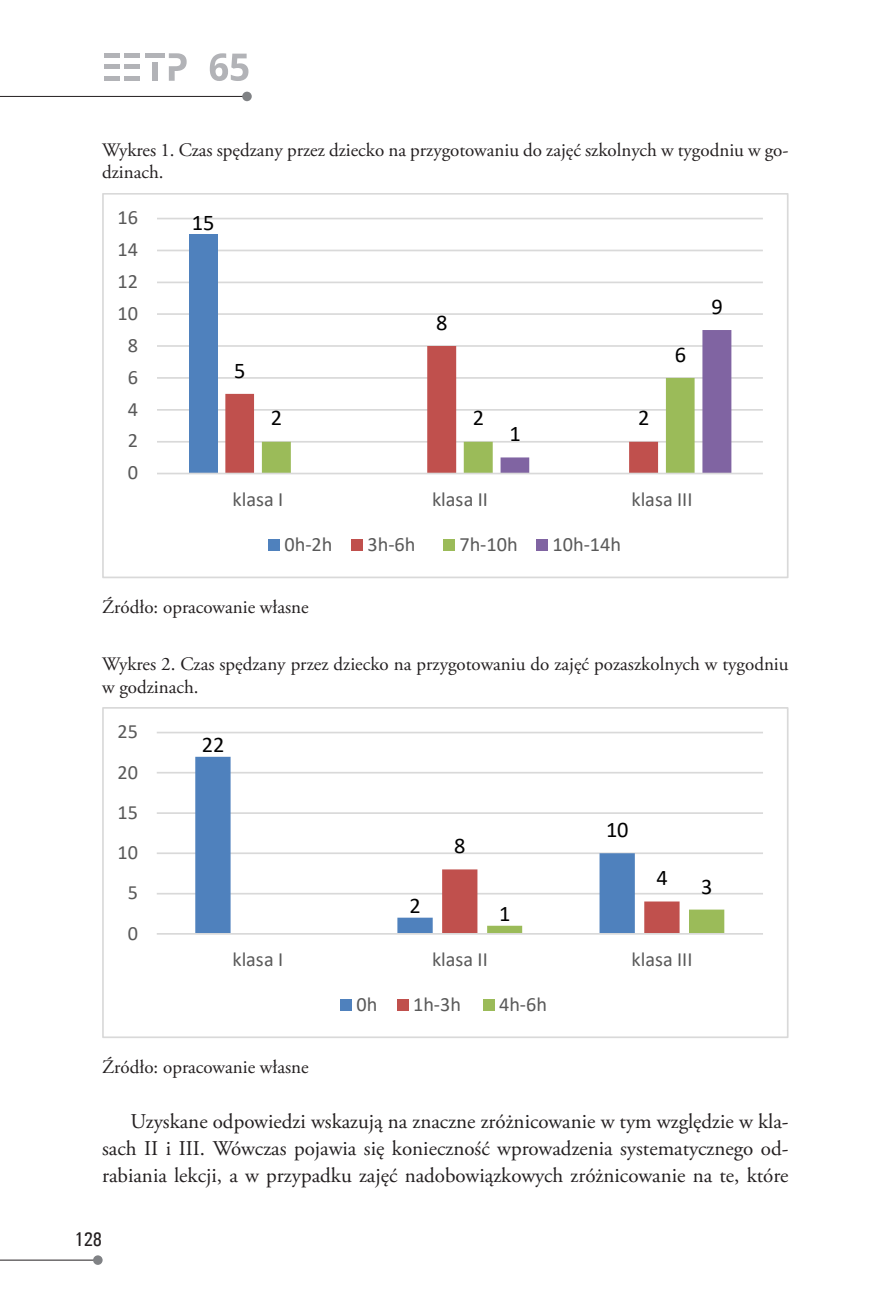
<style>
.page{position:relative;width:885px;height:1316px;background:#fff}
.page>*{position:absolute;margin:0;border:0;box-sizing:border-box;transform-origin:0 0}
.t1{font:22.4px "Calibri";color:#000}
.t2{font:21px/27px "Adobe Garamond Pro";color:#231f20;text-align:justify}
.t3{font:20.4px "Calibri";color:#595959}
.t4{font:20.2px "Calibri";color:#595959}
.t5{font:500 condensed 20px "Univers";color:#231f20}
.t6{font:19px/22.8px "Adobe Garamond Pro";color:#231f20}
</style>
<div class="page">
<hr style="left:0;top:1259px;width:98px;height:1px;background:#231f20">
<div style="left:93px;top:1255px;width:10px;height:9px;background:#808285;border-radius:50%"></div>
<hr style="left:0;top:96px;width:247px;height:1px;background:#231f20">
<div style="left:242px;top:92px;width:10px;height:9px;background:#808285;border-radius:50%"></div>
<div style="left:145px;top:53px;width:19px;height:5px;background:#b2b3b7"></div>
<div style="left:152px;top:62px;width:5px;height:19px;background:#b2b3b7"></div>
<div style="left:104px;top:64px;width:15px;height:5px;background:#b2b3b7"></div>
<div style="left:104px;top:53px;width:16px;height:5px;background:#b2b3b7"></div>
<div style="left:104px;top:76px;width:16px;height:5px;background:#b2b3b7"></div>
<div style="left:125px;top:64px;width:15px;height:5px;background:#b2b3b7"></div>
<div style="left:125px;top:53px;width:15px;height:5px;background:#b2b3b7"></div>
<div style="left:125px;top:76px;width:15px;height:5px;background:#b2b3b7"></div>
<svg style="left:169px;top:53px;width:18px;height:28px"></svg>
<svg style="left:210px;top:53px;width:38px;height:28px"></svg>
<hr style="left:157px;top:441px;width:605px;height:1px;background:#d9d9d9">
<hr style="left:157px;top:409px;width:605px;height:1px;background:#d9d9d9">
<hr style="left:157px;top:377px;width:605px;height:2px;background:#d9d9d9">
<hr style="left:157px;top:345px;width:605px;height:2px;background:#d9d9d9">
<hr style="left:157px;top:313px;width:605px;height:2px;background:#d9d9d9">
<hr style="left:157px;top:281px;width:605px;height:2px;background:#d9d9d9">
<hr style="left:157px;top:249px;width:605px;height:2px;background:#d9d9d9">
<hr style="left:157px;top:218px;width:605px;height:1px;background:#d9d9d9">
<div style="left:188px;top:234px;width:29px;height:239px;background:#4f81bd"></div>
<svg style="left:225px;top:393px;width:37px;height:79px;fill:#c0504d"></svg>
<svg style="left:262px;top:330px;width:469px;height:142px"></svg>
<hr style="left:157px;top:472px;width:605px;height:2px;background:#d9d9d9">
<div style="left:268px;top:539px;width:12px;height:11px;background:#4f81bd"></div>
<div style="left:351px;top:539px;width:11px;height:11px;background:#c0504d"></div>
<div style="left:443px;top:539px;width:11px;height:11px;background:#9bbb59"></div>
<div style="left:536px;top:539px;width:11px;height:11px;background:#8064a2"></div>
<div style="left:102px;top:194px;width:686px;height:384px;border:2px solid #d9d9d9"></div>
<hr style="left:157px;top:892px;width:606px;height:2px;background:#d9d9d9">
<hr style="left:157px;top:852px;width:606px;height:2px;background:#d9d9d9">
<hr style="left:157px;top:812px;width:606px;height:2px;background:#d9d9d9">
<hr style="left:157px;top:771px;width:606px;height:2px;background:#d9d9d9">
<hr style="left:157px;top:731px;width:606px;height:2px;background:#d9d9d9">
<svg style="left:195px;top:756px;width:439px;height:176px"></svg>
<svg style="left:442px;top:869px;width:282px;height:63px"></svg>
<hr style="left:157px;top:932px;width:606px;height:2px;background:#d9d9d9">
<div style="left:340px;top:999px;width:11px;height:11px;background:#4f81bd"></div>
<div style="left:397px;top:999px;width:11px;height:11px;background:#c0504d"></div>
<div style="left:483px;top:999px;width:11px;height:11px;background:#9bbb59"></div>
<div style="left:102px;top:707px;width:686px;height:331px;border:2px solid #d9d9d9"></div>
<p class="t6" style="left:102px;top:139px;width:687px">Wykres 1. Czas spędzany przez dziecko na przygotowaniu do zajęć szkolnych w tygodniu w go&shy;dzinach.</p>
<p class="t1" style="left:192px;top:207px;width:24px">15</p>
<p class="t4" style="left:118px;top:203px;width:22px">16</p>
<p class="t4" style="left:118px;top:235px;width:22px">14</p>
<p class="t4" style="left:118px;top:267px;width:22px">12</p>
<p class="t4" style="left:118px;top:299px;width:22px">10</p>
<p class="t4" style="left:128px;top:331px;width:12px">8</p>
<p class="t3" style="left:128px;top:362px;width:12px">6</p>
<p class="t3" style="left:128px;top:394px;width:12px">4</p>
<p class="t3" style="left:128px;top:426px;width:12px">2</p>
<p class="t3" style="left:128px;top:458px;width:12px">0</p>
<p class="t1" style="left:234px;top:354px;width:13px">5</p>
<p class="t1" style="left:436px;top:307px;width:13px">8</p>
<p class="t1" style="left:271px;top:402px;width:13px">2</p>
<p class="t1" style="left:472px;top:402px;width:13px">2</p>
<p class="t1" style="left:638px;top:402px;width:13px">2</p>
<p class="t1" style="left:509px;top:418px;width:13px">1</p>
<p class="t1" style="left:674px;top:338px;width:13px">6</p>
<p class="t4" style="left:232px;top:485px;width:52px">klasa I</p>
<p class="t4" style="left:432px;top:485px;width:57px">klasa II</p>
<p class="t4" style="left:631px;top:485px;width:63px">klasa III</p>
<p class="t4" style="left:284px;top:530px;width:49px">0h-2h</p>
<p class="t4" style="left:367px;top:530px;width:49px">3h-6h</p>
<p class="t4" style="left:459px;top:530px;width:60px">7h-10h</p>
<p class="t4" style="left:552px;top:530px;width:70px">10h-14h</p>
<p class="t1" style="left:711px;top:291px;width:13px">9</p>
<p class="t6" style="left:102px;top:596px;width:208px">Źródło: opracowanie własne</p>
<p class="t6" style="left:102px;top:653px;width:688px">Wykres 2. Czas spędzany przez dziecko na przygotowaniu do zajęć pozaszkolnych w tygodniu w godzinach.</p>
<p class="t1" style="left:202px;top:728px;width:24px">22</p>
<p class="t4" style="left:118px;top:717px;width:22px">25</p>
<p class="t4" style="left:118px;top:757px;width:22px">20</p>
<p class="t4" style="left:118px;top:798px;width:22px">15</p>
<p class="t4" style="left:118px;top:838px;width:22px">10</p>
<p class="t4" style="left:128px;top:878px;width:12px">5</p>
<p class="t4" style="left:128px;top:918px;width:12px">0</p>
<p class="t1" style="left:409px;top:889px;width:13px">2</p>
<p class="t1" style="left:454px;top:830px;width:13px">8</p>
<p class="t1" style="left:499px;top:897px;width:13px">1</p>
<p class="t1" style="left:606px;top:814px;width:24px">10</p>
<p class="t1" style="left:656px;top:862px;width:13px">4</p>
<p class="t1" style="left:701px;top:870px;width:13px">3</p>
<p class="t4" style="left:232px;top:945px;width:52px">klasa I</p>
<p class="t4" style="left:432px;top:945px;width:57px">klasa II</p>
<p class="t4" style="left:631px;top:945px;width:62px">klasa III</p>
<p class="t4" style="left:356px;top:989px;width:22px">0h</p>
<p class="t4" style="left:413px;top:989px;width:49px">1h-3h</p>
<p class="t4" style="left:499px;top:989px;width:49px">4h-6h</p>
<p class="t6" style="left:102px;top:1055px;width:208px">Źródło: opracowanie własne</p>
<p class="t2" style="left:102px;top:1108px;width:688px;text-indent:28px">Uzyskane odpowiedzi wskazują na znaczne zróżnicowanie w tym względzie w kla&shy;sach II i III. Wówczas pojawia się konieczność wprowadzenia systematycznego od&shy;rabiania lekcji, a w przypadku zajęć nadobowiązkowych zróżnicowanie na te, które</p>
<p class="t5" style="left:74px;top:1226px;width:29px">128</p>
</div>
